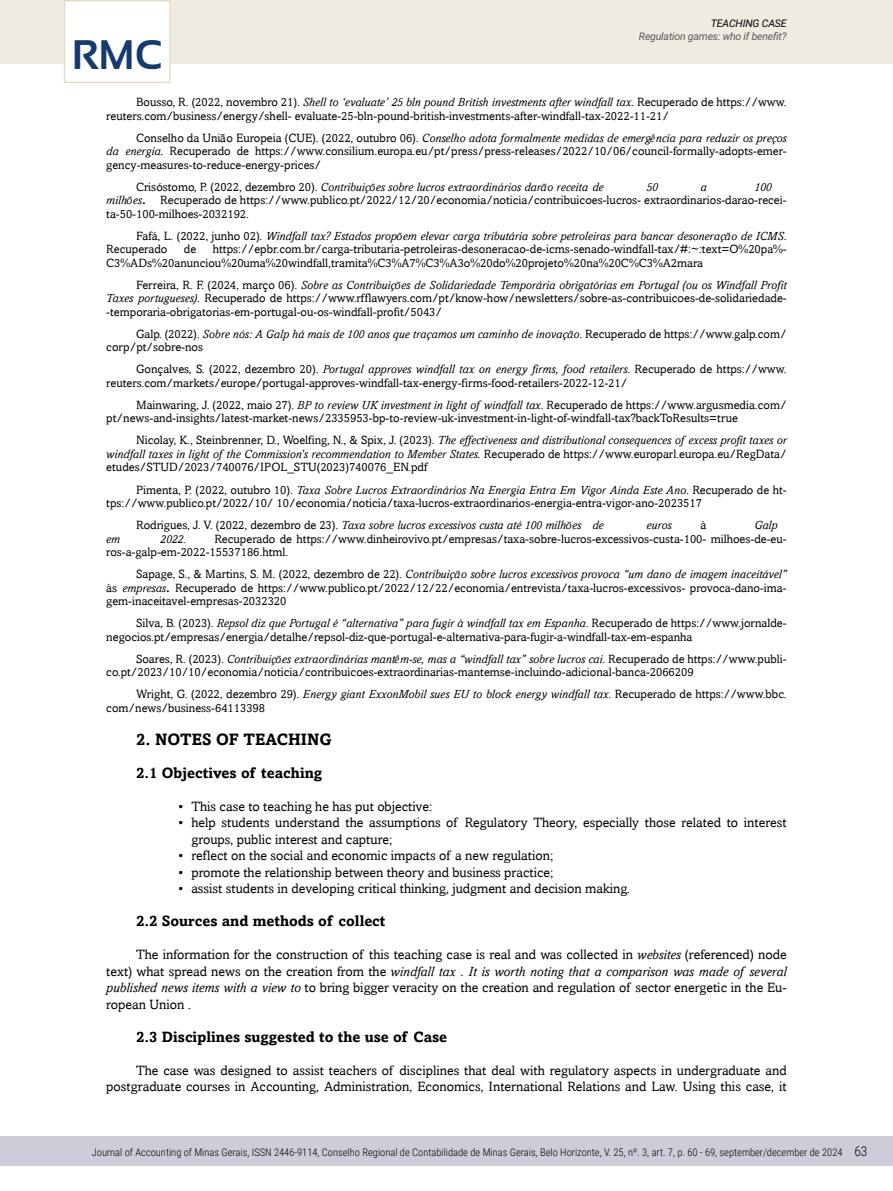
<style>
.page{position:relative;width:893px;height:1191px;background:#fff}
.page>*{position:absolute;margin:0;border:0;box-sizing:border-box;transform-origin:0 0}
.t1{font:700 41.25px "Sansation";color:#143b6b}
.t2{font:700 16.5px "Amasis";color:#000}
.t3{font:700 15px "Amasis";color:#000}
.t4{font:13.5px/16.5px "Amasis";color:#000}
.t5{font:12px/13.5px "Amasis";color:#000}
.t6{font:italic 12px/13.5px "Amasis";color:#000}
.t7{font:300 10.5px "Roboto Condensed";color:#000}
.t8{font:italic 10.5px "Roboto";letter-spacing:-.02em;color:#58595b}
.t9{font:italic 10.5px "Roboto";letter-spacing:-.015em;color:#000}
.s1{font-style:italic}
.s2{font-style:normal}
.s3{font-weight:700}
.s4{font-size:13.5px}
</style>
<div class="page">
<div style="left:0;top:0;width:893px;height:64px;background:#efebe1"></div>
<div style="left:64px;top:0;width:107px;height:83px;background:#fff;border:2px solid #e4dcca"></div>
<div style="left:0;top:1135px;width:893px;height:30px;background:#cdcdda"></div>
<h1 class="t1" style="left:72px;top:32px;width:92px">RMC</h1>
<p class="t9" style="left:711px;top:16px;width:77px">TEACHING CASE</p>
<p class="t8" style="left:639px;top:29px;width:149px">Regulation games: who if benefit?</p>
<p class="t5" style="left:106px;top:95px;width:682px;text-indent:30px">Bousso, R. (2022, novembro 21). <span class="s1">Shell to ‘evaluate’ 25 bln pound British investments after windfall tax.</span> Recuperado de https://www. reuters.com/business/energy/shell- evaluate-25-bln-pound-british-investments-after-windfall-tax-2022-11-21/</p>
<p class="t5" style="left:106px;top:131px;width:682px;text-align:justify;text-indent:30px">Conselho da União Europeia (CUE). (2022, outubro 06). <span class="s1">Conselho adota formalmente medidas de emergência para reduzir os preços da energia.</span> Recuperado de https://www.consilium.europa.eu/pt/press/press-releases/2022/10/06/council-formally-adopts-emer&shy;gency-measures-to-reduce-energy-prices/</p>
<p class="t6" style="left:136px;top:180px;width:469px"><span class="s2">Crisóstomo, P. (2022, dezembro 20).</span> Contribuições sobre lucros extraordinários darão receita de</p>
<p class="t6" style="left:646px;top:180px;width:13px">50</p>
<p class="t6" style="left:700px;top:180px;width:8px">a</p>
<p class="t5" style="left:106px;top:180px;width:682px;text-indent:648px"><span class="s1">100 milhões</span><span class="s3">.</span> Recuperado de https://www.publico.pt/2022/12/20/economia/noticia/contribuicoes-lucros- extraordinarios-darao-recei&shy;ta-50-100-milhoes-2032192.</p>
<p class="t6" style="left:106px;top:229px;width:682px;text-indent:30px"><span class="s2">Fafá, L. (2022, junho 02).</span> Windfall tax? Estados propõem elevar carga tributária sobre petroleiras para bancar desoneração de ICMS<span class="s2">.<br>Recuperado</span></p>
<p class="t5" style="left:106px;top:242px;width:682px;text-indent:107px">https://epbr.com.br/carga-tributaria-petroleiras-desoneracao-de-icms-senado-windfall-tax/#:~:text=O%20pa%-<br>C3%ADs%20anunciou%20uma%20windfall,tramita%C3%A7%C3%A3o%20do%20projeto%20na%20C%C3%A2mara</p>
<p class="t5" style="left:106px;top:278px;width:682px;text-align:justify;text-indent:30px">Ferreira, R. F. (2024, março 06). <span class="s1">Sobre as Contribuições de Solidariedade Temporária obrigatórias em Portugal (ou os Windfall Profit Taxes portugueses).</span> Recuperado de https://www.rfflawyers.com/pt/know-how/newsletters/sobre-as-contribuicoes-de-solidariedade--temporaria-obrigatorias-em-portugal-ou-os-windfall-profit/5043/</p>
<p class="t5" style="left:106px;top:327px;width:682px;text-indent:30px">Galp. (2022). <span class="s1">Sobre nós: A Galp há mais de 100 anos que traçamos um caminho de inovação</span>. Recuperado de https://www.galp.com/ corp/pt/sobre-nos</p>
<p class="t5" style="left:106px;top:362px;width:682px;text-indent:30px">Gonçalves, S. (2022, dezembro 20). <span class="s1">Portugal approves windfall tax on energy firms, food retailers</span>. Recuperado de https://www. reuters.com/markets/europe/portugal-approves-windfall-tax-energy-firms-food-retailers-2022-12-21/</p>
<p class="t5" style="left:106px;top:398px;width:682px;text-indent:30px">Mainwaring, J. (2022, maio 27). <span class="s1">BP to review UK investment in light of windfall tax</span>. Recuperado de https://www.argusmedia.com/ pt/news-and-insights/latest-market-news/2335953-bp-to-review-uk-investment-in-light-of-windfall-tax?backToResults=true</p>
<p class="t5" style="left:106px;top:433px;width:682px;text-align:justify;text-indent:30px">Nicolay, K., Steinbrenner, D., Woelfing, N., &amp; Spix, J. (2023). <span class="s1">The effectiveness and distributional consequences of excess profit taxes or windfall taxes in light of the Commission’s recommendation to Member States</span>. Recuperado de https://www.europarl.europa.eu/RegData/ etudes/STUD/2023/740076/IPOL_STU(2023)740076_EN.pdf</p>
<p class="t5" style="left:106px;top:482px;width:682px;text-indent:30px">Pimenta, P. (2022, outubro 10). <span class="s1">Taxa Sobre Lucros Extraordinários Na Energia Entra Em Vigor Ainda Este Ano</span>. Recuperado de ht&shy;tps://www.publico.pt/2022/10/ 10/economia/noticia/taxa-lucros-extraordinarios-energia-entra-vigor-ano-2023517</p>
<p class="t6" style="left:136px;top:518px;width:469px"><span class="s2">Rodrigues, J. V. (2022, dezembro de 23).</span> Taxa sobre lucros excessivos custa até 100 milhões de</p>
<p class="t6" style="left:646px;top:518px;width:27px">euros</p>
<p class="t5" style="left:700px;top:518px;width:7px">à</p>
<p class="t6" style="left:754px;top:518px;width:25px">Galp</p>
<p class="t6" style="left:106px;top:531px;width:15px">em</p>
<p class="t6" style="left:160px;top:531px;width:27px">2022<span class="s2">.</span></p>
<p class="t5" style="left:184px;top:242px;width:14px">de</p>
<p class="t5" style="left:106px;top:531px;width:682px;text-indent:108px">Recuperado de https://www.dinheirovivo.pt/empresas/taxa-sobre-lucros-excessivos-custa-100- milhoes-de-eu&shy;ros-a-galp-em-2022-15537186.html.</p>
<p class="t5" style="left:106px;top:567px;width:682px;text-align:justify;text-indent:30px">Sapage, S., &amp; Martins, S. M. (2022, dezembro de 22). <span class="s1">Contribuição sobre lucros excessivos provoca “um dano de imagem inaceitável” </span>às <span class="s1">empresas</span><span class="s3">.</span> Recuperado de https://www.publico.pt/2022/12/22/economia/entrevista/taxa-lucros-excessivos- provoca-dano-ima&shy;gem-inaceitavel-empresas-2032320</p>
<p class="t5" style="left:106px;top:616px;width:682px;text-indent:30px">Silva, B. (2023). <span class="s1">Repsol diz que Portugal é “alternativa” para fugir à windfall tax em Espanha</span>. Recuperado de https://www.jornalde&shy;negocios.pt/empresas/energia/detalhe/repsol-diz-que-portugal-e-alternativa-para-fugir-a-windfall-tax-em-espanha</p>
<p class="t5" style="left:106px;top:651px;width:682px;text-indent:30px">Soares, R. (2023). <span class="s1">Contribuições extraordinárias mantêm-se, mas a “windfall tax” sobre lucros cai</span>. Recuperado de https://www.publi&shy;co.pt/2023/10/10/economia/noticia/contribuicoes-extraordinarias-mantemse-incluindo-adicional-banca-2066209</p>
<p class="t5" style="left:106px;top:687px;width:682px;text-indent:30px">Wright, G. (2022, dezembro 29). <span class="s1">Energy giant ExxonMobil sues EU to block energy windfall tax</span>. Recuperado de https://www.bbc. com/news/business-64113398</p>
<h2 class="t2" style="left:136px;top:729px;width:197px">2. NOTES OF TEACHING</h2>
<p class="t3" style="left:136px;top:763px;width:188px">2.1 Objectives of teaching</p>
<p class="t4" style="left:179px;top:797px;width:255px">• This case to teaching he has put objective:</p>
<p class="t4" style="left:191px;top:814px;width:597px;text-indent:-13px">• help students understand the assumptions of Regulatory Theory, especially those related to interest groups, public interest and capture;</p>
<p class="t4" style="left:179px;top:847px;width:376px">• reflect on the social and economic impacts of a new regulation;</p>
<p class="t4" style="left:179px;top:863px;width:376px">• promote the relationship between theory and business practice;</p>
<p class="t4" style="left:179px;top:880px;width:453px">• assist students in developing critical thinking, judgment and decision making.</p>
<p class="t3" style="left:136px;top:912px;width:251px">2.2 Sources and methods of collect</p>
<p class="t4" style="left:106px;top:946px;width:682px;text-align:justify;text-indent:30px">The information for the construction of this teaching case is real and was collected in <span class="s1">websites</span> (referenced) node text) what spread news on the creation from the <span class="s1">windfall tax . It is worth noting that a comparison was made of several published news items with a view to</span> to bring bigger veracity on the creation and regulation of sector energetic in the Eu&shy;ropean Union .</p>
<p class="t3" style="left:136px;top:1027px;width:313px">2.3 Disciplines suggested to the use of Case</p>
<p class="t4" style="left:106px;top:1061px;width:682px;text-align:right">The case was designed to assist teachers of disciplines that deal with regulatory aspects in undergraduate and postgraduate courses in Accounting, Administration, Economics, International Relations and Law. Using this case, it</p>
<p class="t7" style="left:92px;top:1145px;width:777px">Journal of Accounting of Minas Gerais, ISSN 2446-9114, Conselho Regional de Contabilidade de Minas Gerais, Belo Horizonte, V. 25, nº. 3, art. 7, p. 60 - 69, september/december de 2024 <sup>63</sup><span class="s4">63</span></p>
</div>
